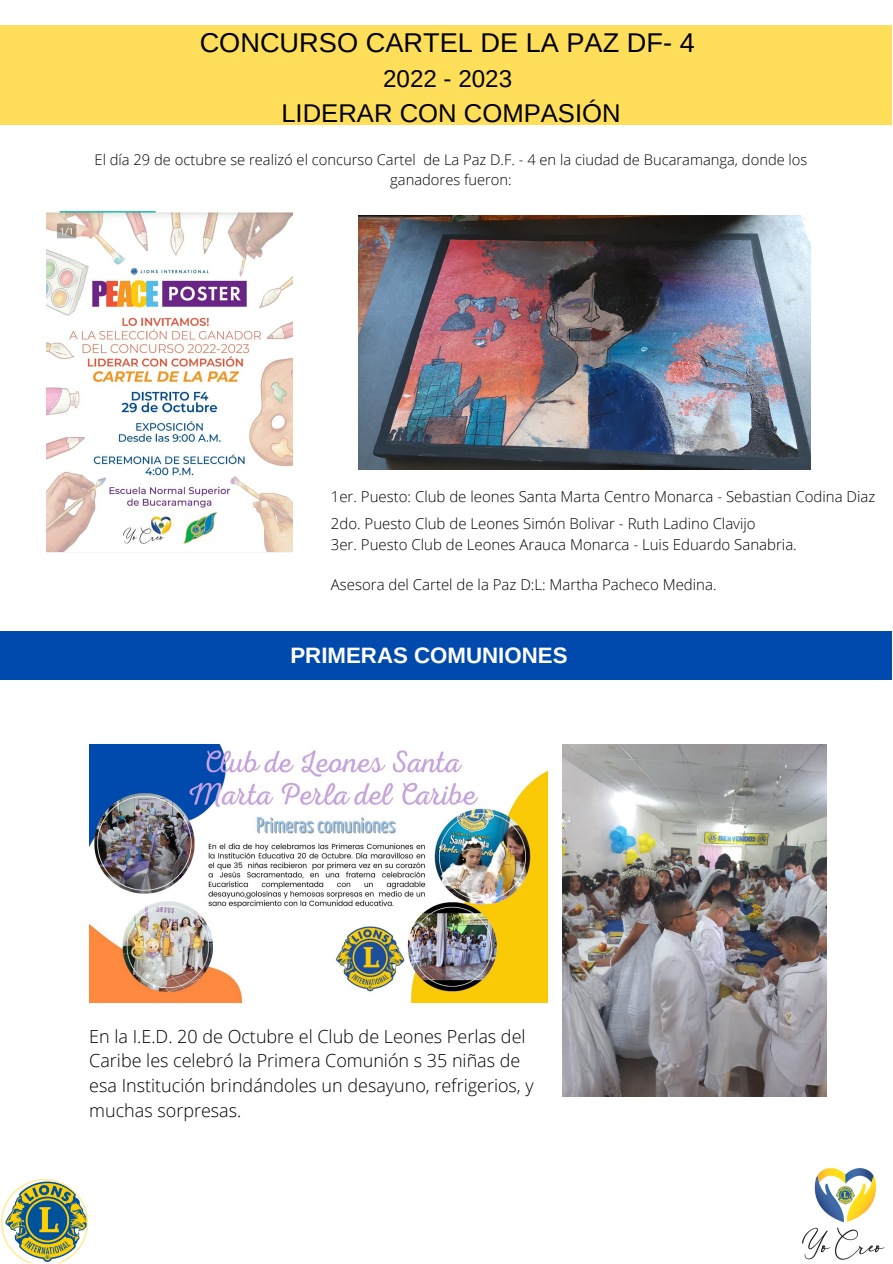
<style>
.page{position:relative;width:893px;height:1264px;background:#fff}
.page>*{position:absolute;margin:0;border:0;box-sizing:border-box;transform-origin:0 0}
.t1{font:27.15px "Arimo";color:#000}
.t2{font:25.65px "Arimo";color:#000}
.t3{font:24.15px "Arimo";color:#000}
.t4{font:700 22.2px "Arimo";color:#fff}
.t5{font:300 18px/24.8px "Open Sans";color:#000}
.t6{font:300 15px/27px "Open Sans";color:#000}
.t7{font:300 14.7px/20.2px "Open Sans";color:#000;text-align:center}
</style>
<div class="page">
<img style="left:802px;top:1168px;width:83px;height:92px">
<svg style="left:1px;top:1179px;width:87px;height:83px"></svg>
<img style="left:47px;top:211px;width:245px;height:342px">
<div style="left:0;top:25px;width:891px;height:100px;background:#ffde59"></div>
<img style="left:89px;top:744px;width:458px;height:258px">
<img style="left:358px;top:216px;width:452px;height:254px">
<img style="left:563px;top:744px;width:263px;height:352px">
<div style="left:0;top:631px;width:891px;height:48px;background:#004aad"></div>
<h1 class="t1" style="left:200px;top:27px;width:496px">CONCURSO CARTEL DE LA PAZ DF- 4</h1>
<h3 class="t3" style="left:383px;top:65px;width:130px">2022 - 2023</h3>
<h2 class="t2" style="left:281px;top:99px;width:341px">LIDERAR CON COMPASIÓN</h2>
<p class="t7" style="left:95px;top:149px;width:714px">El día 29 de octubre se realizó el concurso Cartel de La Paz D.F. - 4 en la ciudad de Bucaramanga, donde los ganadores fueron:</p>
<p class="t6" style="left:331px;top:483px;width:546px">1er. Puesto: Club de leones Santa Marta Centro Monarca - Sebastian Codina Diaz<br>2do. Puesto Club de Leones Simón Bolivar - Ruth Ladino Clavijo</p>
<p class="t6" style="left:331px;top:530px;width:467px">3er. Puesto Club de Leones Arauca Monarca - Luis Eduardo Sanabria.</p>
<p class="t6" style="left:331px;top:571px;width:387px">Asesora del Cartel de la Paz D:L: Martha Pacheco Medina.</p>
<h3 class="t4" style="left:290px;top:642px;width:278px">PRIMERAS COMUNIONES</h3>
<p class="t5" style="left:89px;top:1023px;width:446px">En la I.E.D. 20 de Octubre el Club de Leones Perlas del Caribe les celebró la Primera Comunión s 35 niñas de esa Institución brindándoles un desayuno, refrigerios, y muchas sorpresas.</p>
</div>
